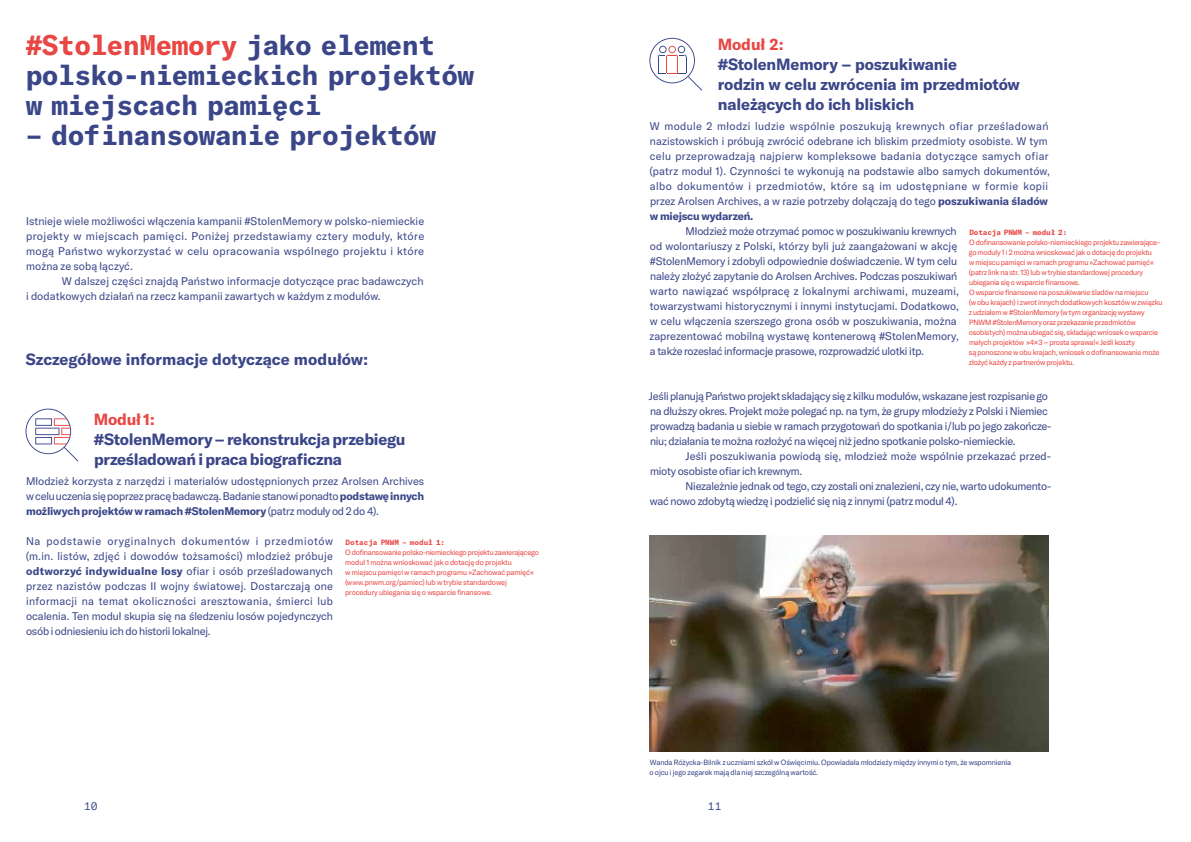
<style>
.page{position:relative;width:1191px;height:842px;background:#fff}
.page>*{position:absolute;margin:0;border:0;box-sizing:border-box;transform-origin:0 0}
.t1{font:700 28px/30px "GT America Mono";letter-spacing:-.04em;color:#3a4688}
.t2{font:700 16px/20px "GT America";letter-spacing:-.01em;color:#3a4688}
.t3{font:700 16px "GT America";letter-spacing:-.01em;color:#e84743}
.t4{font:11px/15px "GT America";color:#3a4688;text-align:justify}
.t5{font:11px/15px "GT America";letter-spacing:-.02em;color:#3a4688}
.t6{font:11px/15px "GT America";letter-spacing:.025em;color:#3a4688}
.t7{font:11px "GT America Mono";color:#3a4688}
.t8{font:7.5px/10px "GT America";letter-spacing:-.02em;color:#e84743}
.t9{font:7.5px/10px "GT America";letter-spacing:-.01em;color:#3a4688}
.t10{font:700 7.5px "GT America Mono";letter-spacing:-.015em;color:#e84743}
.s1{color:#e84743}
.s2{font-weight:700}
</style>
<div class="page">
<svg style="left:26px;top:409px;width:52px;height:52px"></svg>
<img style="left:649px;top:535px;width:399px;height:217px">
<svg style="left:649px;top:38px;width:53px;height:53px"></svg>
<h1 class="t1" style="left:25px;top:30px;width:451px"><span class="s1">#StolenMemory</span> jako element polsko-niemieckich projektów w miejscach pamięci</h1>
<h1 class="t1" style="left:25px;top:120px;width:413px">– dofinansowanie projektów</h1>
<p class="t4" style="left:26px;top:214px;width:400px">Istnieje wiele możliwości włączenia kampanii #StolenMemory w polsko-niemieckie projekty w miejscach pamięci. Poniżej przedstawiamy cztery moduły, które mogą Państwo wykorzystać w celu opracowania wspólnego projektu i które można ze sobą łączyć.</p>
<p class="t4" style="left:26px;top:274px;width:399px;text-indent:36px">W dalszej części znajdą Państwo informacje dotyczące prac badawczych i dodatkowych działań na rzecz kampanii zawartych w każdym z modułów.</p>
<h2 class="t2" style="left:26px;top:349px;width:343px">Szczegółowe informacje dotyczące modułów:</h2>
<h2 class="t3" style="left:94px;top:409px;width:62px">Moduł 1:</h2>
<h2 class="t2" style="left:94px;top:429px;width:313px">#StolenMemory – rekonstrukcja przebiegu prześladowań i praca biograficzna</h2>
<p class="t4" style="left:26px;top:474px;width:400px">Młodzież korzysta z narzędzi i materiałów udostępnionych przez Arolsen Archives w celu uczenia się poprzez pracę badawczą. Badanie stanowi ponadto <span class="s2">podstawę innych możliwych projektów w ramach #StolenMemory</span> (patrz moduły od 2 do 4).</p>
<p class="t4" style="left:26px;top:534px;width:309px">Na podstawie oryginalnych dokumentów i przedmiotów (m.in. listów, zdjęć i dowodów tożsamości) młodzież próbuje <span class="s2">odtworzyć indywidualne losy</span> ofiar i osób prześladowanych przez nazistów podczas II wojny światowej. Dostarczają one informacji na temat okoliczności aresztowania, śmierci lub ocalenia. Ten moduł skupia się na śledzeniu losów pojedynczych osób i odniesieniu ich do historii lokalnej.</p>
<p class="t10" style="left:345px;top:538px;width:101px">Dotacja PNWM – moduł 1:</p>
<p class="t8" style="left:345px;top:547px;width:195px">O dofinansowanie polsko-niemieckiego projektu zawierającego moduł 1 można wnioskować jak o dotację do projektu<br>w miejscu pamięci w ramach programu »Zachować pamięć« (www.pnwm.org/pamiec) lub w trybie standardowej procedury ubiegania się o wsparcie finansowe.</p>
<h2 class="t3" style="left:718px;top:34px;width:67px">Moduł 2:</h2>
<h2 class="t2" style="left:718px;top:54px;width:304px">#StolenMemory – poszukiwanie<br>rodzin w celu zwrócenia im przedmiotów należących do ich bliskich</h2>
<p class="t6" style="left:649px;top:119px;width:402px">W module 2 młodzi ludzie wspólnie poszukują krewnych ofiar prześladowań nazistowskich i próbują zwrócić odebrane ich bliskim przedmioty osobiste. W tym celu przeprowadzają najpierw kompleksowe badania dotyczące samych ofiar (patrz moduł 1). Czynności te wykonują na podstawie albo samych dokumentów, albo dokumentów i przedmiotów, które są im udostępniane w formie kopii przez Arolsen Archives, a w razie potrzeby dołączają do tego <span class="s2">poszukiwania śladów w miejscu wydarzeń.</span></p>
<p class="t4" style="left:649px;top:224px;width:311px;text-align:left;text-indent:36px">Młodzież może otrzymać pomoc w poszukiwaniu krewnych od wolontariuszy z Polski, którzy byli już zaangażowani w akcję #StolenMemory i zdobyli odpowiednie doświadczenie. W tym celu należy złożyć zapytanie do Arolsen Archives. Podczas poszukiwań warto nawiązać współpracę z lokalnymi archiwami, muzeami, towarzystwami historycznymi i innymi instytucjami. Dodatkowo, w celu włączenia szerszego grona osób w poszukiwania, można zaprezentować mobilną wystawę kontenerową #StolenMemory, a także rozesłać informacje prasowe, rozprowadzić ulotki itp.</p>
<p class="t5" style="left:649px;top:389px;width:404px">Jeśli planują Państwo projekt składający się z kilku modułów, wskazane jest rozpisanie go na dłuższy okres. Projekt może polegać np. na tym, że grupy młodzieży z Polski i Niemiec prowadzą badania u siebie w ramach przygotowań do spotkania i/lub po jego zakończe&shy;niu; działania te można rozłożyć na więcej niż jedno spotkanie polsko-niemieckie.</p>
<p class="t4" style="left:650px;top:449px;width:403px;text-indent:36px">Jeśli poszukiwania powiodą się, młodzież może wspólnie przekazać przed&shy;mioty osobiste ofiar ich krewnym.</p>
<p class="t5" style="left:650px;top:479px;width:403px;text-indent:36px">Niezależnie jednak od tego, czy zostali oni znalezieni, czy nie, warto udokumento&shy;wać nowo zdobytą wiedzę i podzielić się nią z innymi (patrz moduł 4).</p>
<p class="t10" style="left:969px;top:228px;width:100px">Dotacja PNWM – moduł 2:</p>
<p class="t8" style="left:968px;top:237px;width:195px">O dofinansowanie polsko-niemieckiego projektu zawierające&shy;go moduły 1 i 2 można wnioskować jak o dotację do projektu<br>w miejscu pamięci w ramach programu »Zachować pamięć« (patrz link na str. 13) lub w trybie standardowej procedury ubiegania się o wsparcie finansowe.<br>O wsparcie finansowe na poszukiwanie śladów na miejscu<br>(w obu krajach) i zwrot innych dodatkowych kosztów w związku z udziałem w #StolenMemory (w tym organizację wystawy PNWM #StolenMemory oraz przekazanie przedmiotów osobistych) można ubiegać się, składając wniosek o wsparcie małych projektów »4×3 – prosta sprawa!« Jeśli koszty<br>są ponoszone w obu krajach, wniosek o dofinansowanie może złożyć każdy z partnerów projektu.</p>
<p class="t9" style="left:649px;top:757px;width:363px">Wanda Różycka-Bilnik z uczniami szkół w Oświęcimiu. Opowiadała młodzieży między innymi o tym, że wspomnienia o ojcu i jego zegarek mają dla niej szczególną wartość.</p>
<p class="t7" style="left:84px;top:800px;width:15px">10</p>
<p class="t7" style="left:708px;top:800px;width:15px">11</p>
</div>
